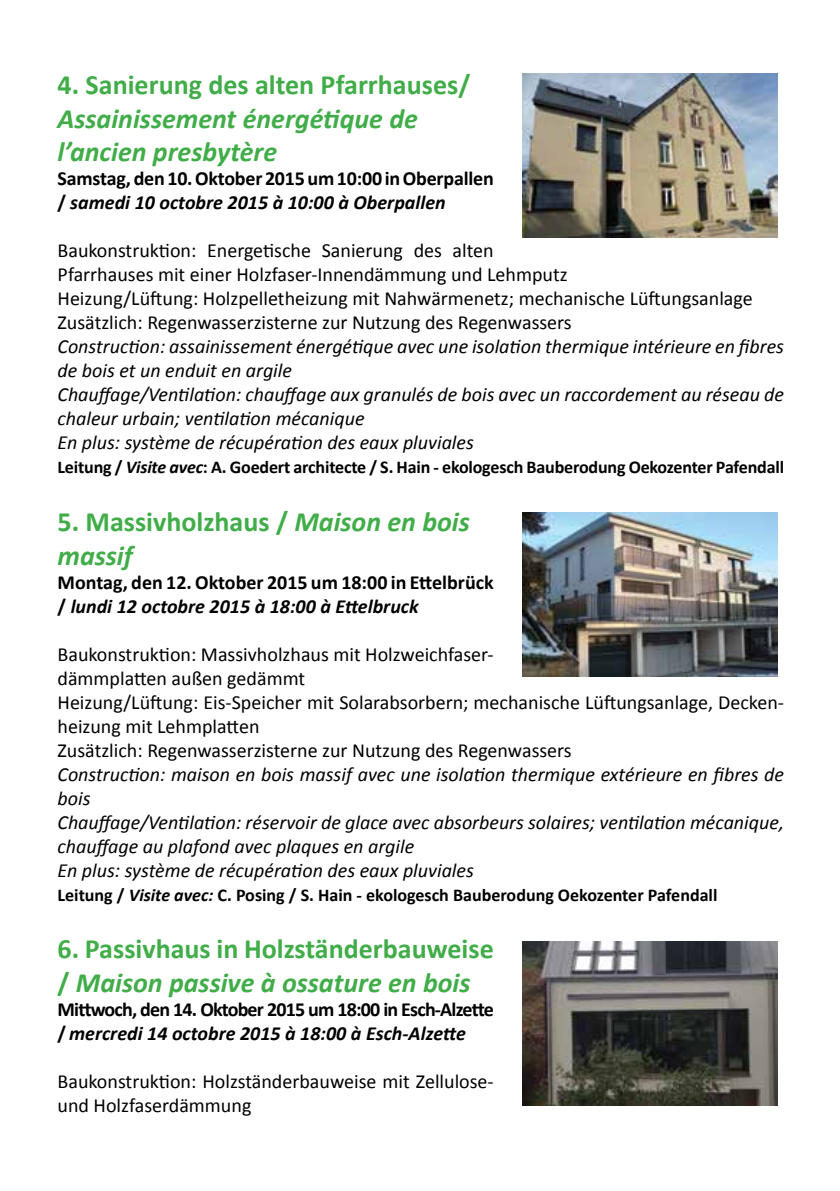
<style>
.page{position:relative;width:840px;height:1191px;background:#fff}
.page>*{position:absolute;margin:0;border:0;box-sizing:border-box;transform-origin:0 0}
.t1{font:700 28px/33.6px "Calibri";color:#41ad49}
.t2{font:italic 700 28px/33.6px "Calibri";color:#41ad49}
.t3{font:20px/24px "Calibri";color:#000}
.t4{font:italic 20px/24px "Calibri";color:#000}
.t5{font:700 20px/24px "Calibri";letter-spacing:-.01em;color:#000}
.t6{font:700 20px/24px "Calibri";letter-spacing:-.04em;color:#000}
.t7{font:700 18px "Calibri";letter-spacing:-.01em;color:#000}
.s1{font-style:italic}
.s2{font-style:normal}
</style>
<div class="page">
<img style="left:522px;top:73px;width:255px;height:164px">
<img style="left:522px;top:512px;width:255px;height:164px">
<img style="left:522px;top:941px;width:255px;height:165px">
<h1 class="t1" style="left:57px;top:68px;width:414px">4. Sanierung des alten Pfarrhauses/</h1>
<h1 class="t2" style="left:57px;top:102px;width:361px">Assainissement énergétique de l’ancien presbytère</h1>
<p class="t5" style="left:57px;top:167px;width:437px">Samstag, den 10. Oktober 2015 um 10:00 in Oberpallen / <span class="s1">samedi 10 octobre 2015 à 10:00 à Oberpallen</span></p>
<p class="t3" style="left:57px;top:239px;width:696px">Baukonstruktion: Energetische Sanierung des alten<br>Pfarrhauses mit einer Holzfaser-Innendämmung und Lehmputz<br>Heizung/Lüftung: Holzpelletheizung mit Nahwärmenetz; mechanische Lüftungsanlage Zusätzlich: Regenwasserzisterne zur Nutzung des Regenwassers</p>
<p class="t4" style="left:57px;top:334px;width:727px">Construction: assainissement énergétique avec une isolation thermique intérieure en fibres de bois et un enduit en argile<br>Chauffage/Ventilation: chauffage aux granulés de bois avec un raccordement au réseau de chaleur urbain; ventilation mécanique<br>En plus: système de récupération des eaux pluviales</p>
<p class="t7" style="left:57px;top:456px;width:727px">Leitung / <span class="s1">Visite avec</span>: A. Goedert architecte / S. Hain - ekologesch Bauberodung Oekozenter Pafendall</p>
<h1 class="t2" style="left:57px;top:505px;width:413px"><span class="s2">5. Massivholzhaus /</span> Maison en bois massif</h1>
<p class="t5" style="left:57px;top:570px;width:437px">Montag, den 12. Oktober 2015 um 18:00 in Ettelbrück / <span class="s1">lundi 12 octobre 2015 à 18:00 à Ettelbruck</span></p>
<p class="t3" style="left:57px;top:642px;width:727px">Baukonstruktion: Massivholzhaus mit Holzweichfaser-<br>dämmplatten außen gedämmt<br>Heizung/Lüftung: Eis-Speicher mit Solarabsorbern; mechanische Lüftungsanlage, Decken&shy;heizung mit Lehmplatten<br>Zusätzlich: Regenwasserzisterne zur Nutzung des Regenwassers</p>
<p class="t4" style="left:57px;top:761px;width:727px">Construction: maison en bois massif avec une isolation thermique extérieure en fibres de bois<br>Chauffage/Ventilation: réservoir de glace avec absorbeurs solaires; ventilation mécanique, chauffage au plafond avec plaques en argile<br>En plus: système de récupération des eaux pluviales</p>
<p class="t7" style="left:57px;top:883px;width:661px">Leitung / <span class="s1">Visite avec:</span> C. Posing / S. Hain - ekologesch Bauberodung Oekozenter Pafendall</p>
<h1 class="t1" style="left:57px;top:932px;width:437px">6. Passivhaus in Holzständerbauweise / <span class="s1">Maison passive à ossature en bois</span></h1>
<p class="t6" style="left:57px;top:997px;width:437px">Mittwoch, den 14. Oktober 2015 um 18:00 in Esch-Alzette / <span class="s1">mercredi 14 octobre 2015 à 18:00 à Esch-Alzette</span></p>
<p class="t3" style="left:57px;top:1069px;width:437px">Baukonstruktion: Holzständerbauweise mit Zellulose&shy;und Holzfaserdämmung</p>
</div>
